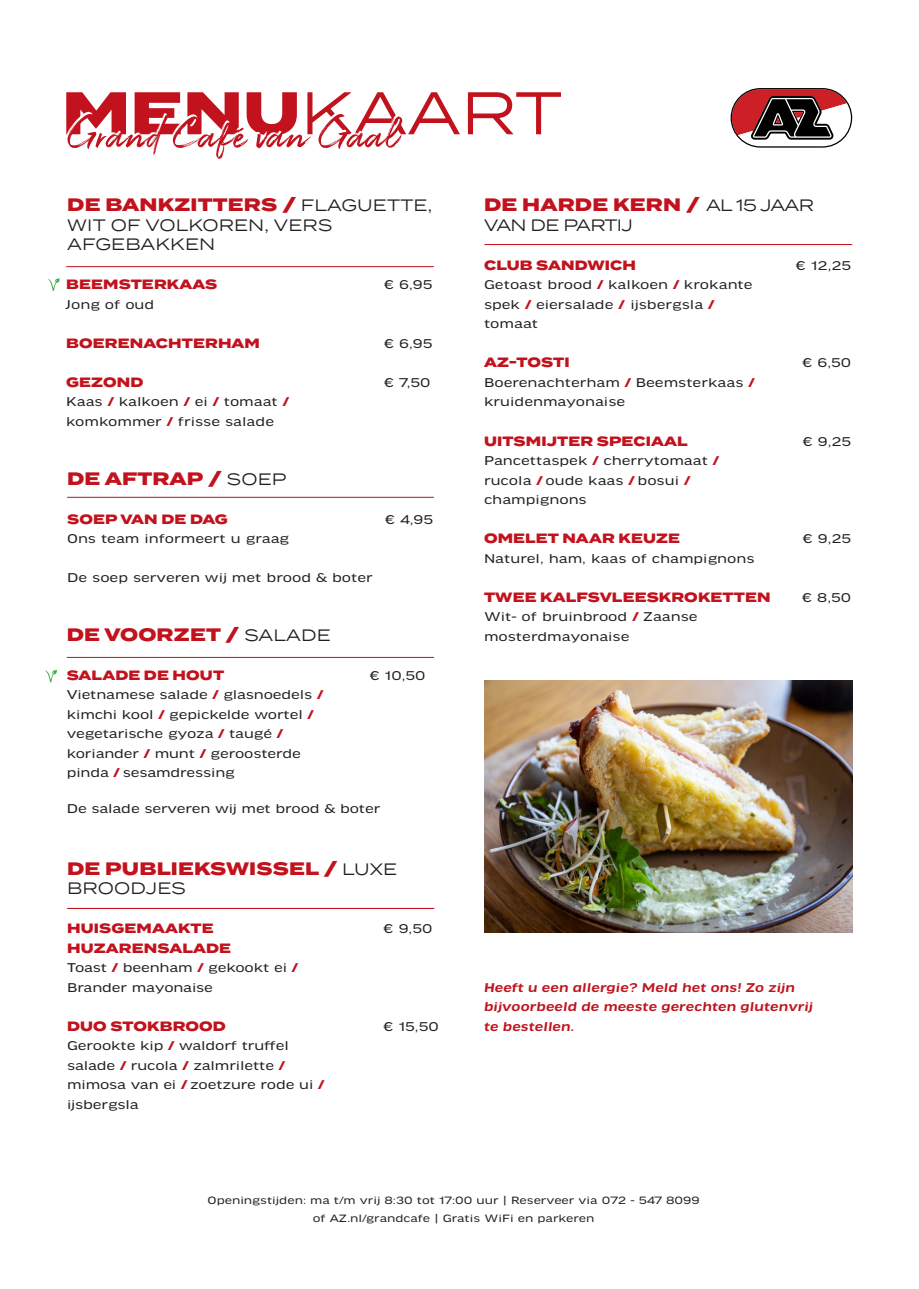
<style>
.page{position:relative;width:919px;height:1289px;background:#fff}
.page>*{position:absolute;margin:0;border:0;box-sizing:border-box;transform-origin:0 0}
.t1{font:60px "Perfetto";letter-spacing:-.03em;color:#c1121d}
.t2{font:60px "Termina";color:#c1121d}
.Koptekst{font:800 18px "Termina";letter-spacing:.01em;color:#c1121d}
.Subkoptekst{font:800 18px "Termina";letter-spacing:.01em;color:#c1121d}
.Koptekst-2{font:16.5px/19.5px "Termina";letter-spacing:.01em;color:#231f20}
.Subkoptekst-2{font:16.5px "Termina";letter-spacing:-.04em;color:#231f20}
.Platte_tekst{font:13.5px/19.5px "Good Headline Pro Extd";color:#231f20}
.Subkoptekst-3{font:800 13.5px/19.5px "Termina";letter-spacing:.01em;color:#c1121d}
.Platte_tekst-2{font:13.5px/19.5px "Good Headline Pro Extd Medium Ita";color:#c1121d}
.Platte_tekst-3{font:11.25px/18px "Good Headline Pro Extd";color:#231f20;text-align:center}
.s1{font-weight:800}
.s2{font-weight:400;font-size:16.5px;color:#231f20}
.s3{font-family:"Good Headline Pro Extd Ultra";color:#c1121d}
</style>
<div class="page">
<svg style="left:730px;top:88px;width:122px;height:60px"></svg>
<hr style="left:67px;top:497px;width:367px;height:1px;background:#c1121d">
<hr style="left:67px;top:657px;width:367px;height:1px;background:#c1121d">
<hr style="left:66px;top:266px;width:368px;height:1px;background:#c1121d">
<svg style="left:48px;top:278px;width:12px;height:13px"></svg>
<svg style="left:45px;top:669px;width:12px;height:13px"></svg>
<hr style="left:67px;top:907px;width:367px;height:2px;background:#c1121d">
<hr style="left:484px;top:244px;width:368px;height:1px;background:#c1121d">
<img style="left:484px;top:680px;width:368px;height:252px">
<p class="t2" style="left:62px;top:69px;width:502px"><span class="s1">MENU</span>KAART</p>
<p class="t1" style="left:67px;top:103px;width:332px">Grand Café van Gaal</p>
<p class="Koptekst" style="left:67px;top:192px;width:366px">DE BANKZITTERS / <span class="s2">FLAGUETTE,</span></p>
<p class="Koptekst-2" style="left:67px;top:215px;width:266px">WIT OF VOLKOREN, VERS<br>AFGEBAKKEN</p>
<p class="Subkoptekst-3" style="left:66px;top:275px;width:152px">BEEMSTERKAAS</p>
<p class="Platte_tekst" style="left:66px;top:295px;width:90px">Jong of oud</p>
<p class="Subkoptekst-3" style="left:66px;top:334px;width:195px">BOERENACHTERHAM</p>
<p class="Subkoptekst-3" style="left:66px;top:373px;width:79px">GEZOND</p>
<p class="Platte_tekst" style="left:66px;top:392px;width:224px">Kaas <span class="s3">/</span> kalkoen <span class="s3">/</span> ei <span class="s3">/</span> tomaat <span class="s3">/ </span>komkommer <span class="s3">/</span> frisse salade</p>
<p class="Platte_tekst" style="left:384px;top:275px;width:50px">€ 6,95</p>
<p class="Platte_tekst" style="left:384px;top:334px;width:50px">€ 6,95</p>
<p class="Platte_tekst" style="left:384px;top:373px;width:48px">€ 7,50</p>
<p class="Koptekst" style="left:67px;top:465px;width:221px">DE AFTRAP / <span class="s2">SOEP</span></p>
<p class="Subkoptekst-3" style="left:67px;top:509px;width:162px">SOEP VAN DE DAG</p>
<p class="Platte_tekst" style="left:67px;top:529px;width:223px">Ons team informeert u graag</p>
<p class="Platte_tekst" style="left:67px;top:568px;width:307px">De soep serveren wij met brood &amp; boter</p>
<p class="Platte_tekst" style="left:385px;top:509px;width:49px">€ 4,95</p>
<p class="Koptekst" style="left:67px;top:621px;width:265px">DE VOORZET / <span class="s2">SALADE</span></p>
<p class="Subkoptekst-3" style="left:67px;top:665px;width:159px">SALADE DE HOUT</p>
<p class="Platte_tekst" style="left:67px;top:685px;width:258px">Vietnamese salade <span class="s3">/</span> glasnoedels <span class="s3">/ </span>kimchi kool <span class="s3">/</span> gepickelde wortel <span class="s3">/ </span>vegetarische gyoza <span class="s3">/</span> taugé <span class="s3">/ </span>koriander <span class="s3">/</span> munt <span class="s3">/</span> geroosterde pinda <span class="s3">/</span> sesamdressing</p>
<p class="Platte_tekst" style="left:67px;top:799px;width:315px">De salade serveren wij met brood &amp; boter</p>
<p class="Platte_tekst" style="left:370px;top:665px;width:57px">€ 10,50</p>
<p class="Koptekst" style="left:67px;top:855px;width:331px">DE PUBLIEKSWISSEL / <span class="s2">LUXE</span></p>
<p class="Koptekst-2" style="left:67px;top:878px;width:120px">BROODJES</p>
<p class="Subkoptekst-3" style="left:67px;top:919px;width:165px">HUISGEMAAKTE<br>HUZARENSALADE</p>
<p class="Platte_tekst" style="left:67px;top:958px;width:232px">Toast <span class="s3">/</span> beenham <span class="s3">/</span> gekookt ei <span class="s3">/<br></span>Brander mayonaise</p>
<p class="Subkoptekst-3" style="left:67px;top:1016px;width:160px">DUO STOKBROOD</p>
<p class="Platte_tekst" style="left:67px;top:1036px;width:258px">Gerookte kip <span class="s3">/</span> waldorf truffel salade <span class="s3">/</span> rucola <span class="s3">/</span> zalmrilette <span class="s3">/ </span>mimosa van ei <span class="s3">/</span> zoetzure rode ui <span class="s3">/ </span>ijsbergsla</p>
<p class="Platte_tekst" style="left:383px;top:919px;width:50px">€ 9,50</p>
<p class="Platte_tekst" style="left:383px;top:1016px;width:57px">€ 15,50</p>
<p class="Subkoptekst" style="left:484px;top:192px;width:331px">DE HARDE KERN / <span class="s2">AL 15 JAAR</span></p>
<p class="Subkoptekst-2" style="left:484px;top:213px;width:150px">VAN DE PARTIJ</p>
<p class="Subkoptekst-3" style="left:484px;top:256px;width:153px">CLUB SANDWICH</p>
<p class="Platte_tekst" style="left:484px;top:275px;width:270px">Getoast brood <span class="s3">/</span> kalkoen <span class="s3">/</span> krokante spek <span class="s3">/</span> eiersalade <span class="s3">/</span> ijsbergsla <span class="s3">/ </span>tomaat</p>
<p class="Subkoptekst-3" style="left:484px;top:353px;width:87px">AZ-TOSTI</p>
<p class="Platte_tekst" style="left:484px;top:373px;width:272px">Boerenachterham <span class="s3">/</span> Beemsterkaas <span class="s3">/ </span>kruidenmayonaise</p>
<p class="Subkoptekst-3" style="left:484px;top:431px;width:205px">UITSMIJTER SPECIAAL</p>
<p class="Platte_tekst" style="left:484px;top:451px;width:236px">Pancettaspek <span class="s3">/</span> cherrytomaat <span class="s3">/ </span>rucola <span class="s3">/</span> oude kaas <span class="s3">/</span> bosui <span class="s3">/ </span>champignons</p>
<p class="Subkoptekst-3" style="left:484px;top:529px;width:197px">OMELET NAAR KEUZE</p>
<p class="Platte_tekst" style="left:484px;top:548px;width:272px">Naturel, ham, kaas of champignons</p>
<p class="Subkoptekst-3" style="left:484px;top:587px;width:288px">TWEE KALFSVLEESKROKETTEN</p>
<p class="Platte_tekst" style="left:484px;top:607px;width:215px">Wit- of bruinbrood <span class="s3">/</span> Zaanse mosterdmayonaise</p>
<p class="Platte_tekst" style="left:795px;top:256px;width:57px">€ 12,25</p>
<p class="Platte_tekst" style="left:802px;top:353px;width:50px">€ 6,50</p>
<p class="Platte_tekst" style="left:802px;top:431px;width:50px">€ 9,25</p>
<p class="Platte_tekst" style="left:802px;top:529px;width:50px">€ 9,25</p>
<p class="Platte_tekst" style="left:802px;top:587px;width:50px">€ 8,50</p>
<p class="Platte_tekst-2" style="left:484px;top:977px;width:330px">Heeft u een allergie? Meld het ons! Zo zijn bijvoorbeeld de meeste gerechten glutenvrij te bestellen.</p>
<p class="Platte_tekst-3" style="left:207px;top:1191px;width:493px">Openingstijden: ma t/m vrij 8:30 tot 17:00 uur | Reserveer via 072 - 547 8099 of AZ.nl/grandcafe | Gratis WiFi en parkeren</p>
</div>
